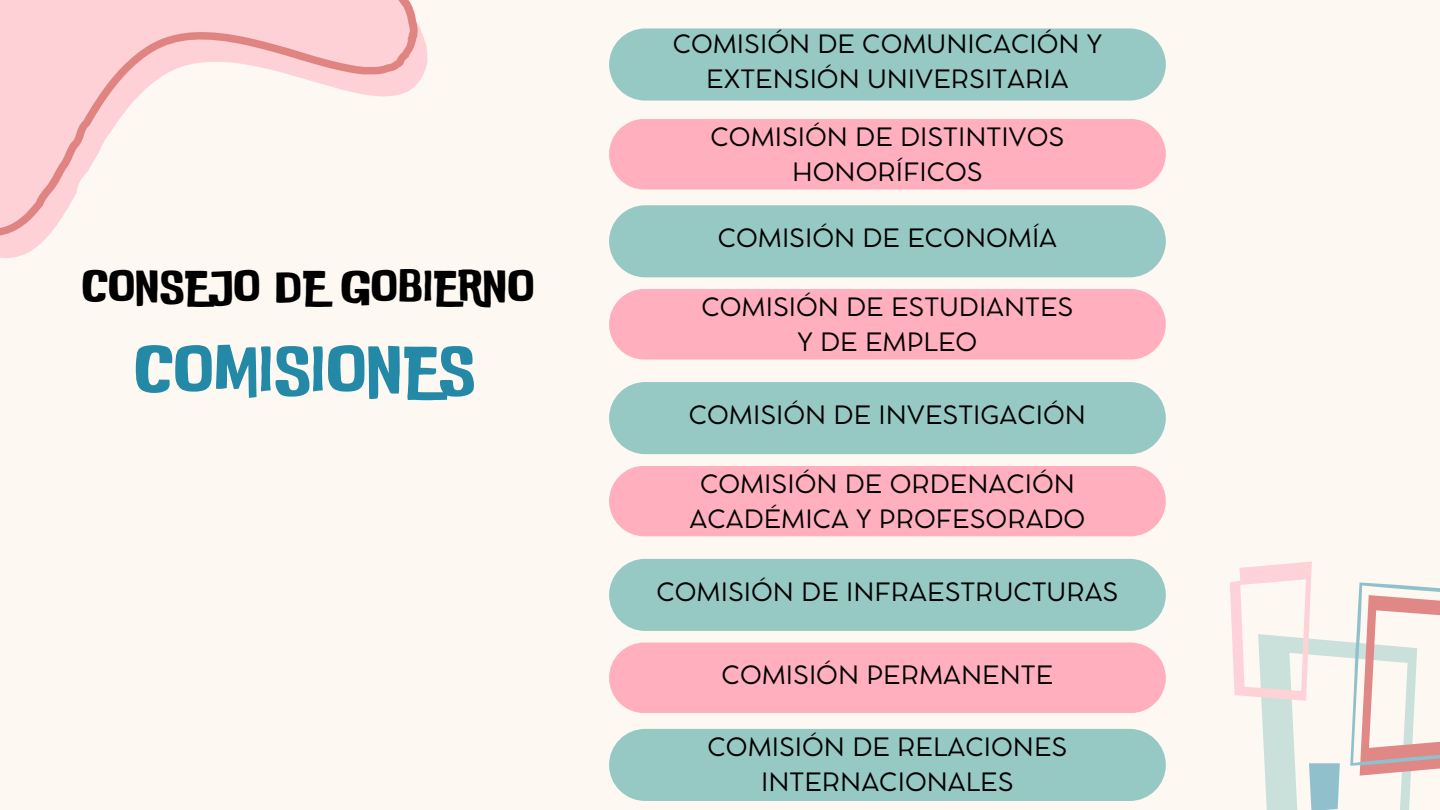
<style>
.page{position:relative;width:1440px;height:810px;background:#fdf8f2}
.page>*{position:absolute;margin:0;border:0;box-sizing:border-box;transform-origin:0 0}
.t1{font:71.2px "Do Ub Le Ba Ss";color:#2489a6}
.t2{font:48px "Do Ub Le Ba Ss";color:#000}
.t3{font:25px/34.5px "Cocomat Pro";color:#000;text-align:center}
</style>
<div class="page">
<svg style="left:0;top:0;width:428px;height:258px"></svg>
<svg style="left:1230px;top:561px;width:210px;height:249px"></svg>
<div style="left:609px;top:28px;width:557px;height:73px;background:#97c9c4;border-radius:36px"></div>
<div style="left:609px;top:119px;width:557px;height:71px;background:#ffafbe;border-radius:35px"></div>
<div style="left:609px;top:205px;width:557px;height:72px;background:#97c9c4;border-radius:36px"></div>
<div style="left:609px;top:289px;width:557px;height:71px;background:#ffafbe;border-radius:35px"></div>
<div style="left:609px;top:382px;width:557px;height:72px;background:#97c9c4;border-radius:36px"></div>
<div style="left:609px;top:466px;width:557px;height:70px;background:#ffafbe;border-radius:35px"></div>
<div style="left:609px;top:559px;width:557px;height:72px;background:#97c9c4;border-radius:36px"></div>
<div style="left:609px;top:643px;width:557px;height:70px;background:#ffafbe;border-radius:35px"></div>
<div style="left:609px;top:729px;width:557px;height:72px;background:#97c9c4;border-radius:36px"></div>
<h2 class="t2" style="left:81px;top:254px;width:455px">CONSEJO DE GOBIERNO</h2>
<h1 class="t1" style="left:133px;top:322px;width:343px">COMISIONES</h1>
<p class="t3" style="left:673px;top:29px;width:431px">COMISIÓN DE COMUNICACIÓN Y<br>EXTENSIÓN UNIVERSITARIA</p>
<p class="t3" style="left:711px;top:122px;width:355px">COMISIÓN DE DISTINTIVOS<br>HONORÍFICOS</p>
<p class="t3" style="left:718px;top:223px;width:341px">COMISIÓN DE ECONOMÍA</p>
<p class="t3" style="left:701px;top:292px;width:373px">COMISIÓN DE ESTUDIANTES<br>Y DE EMPLEO</p>
<p class="t3" style="left:689px;top:400px;width:399px">COMISIÓN DE INVESTIGACIÓN</p>
<p class="t3" style="left:690px;top:469px;width:397px">COMISIÓN DE ORDENACIÓN<br>ACADÉMICA Y PROFESORADO</p>
<p class="t3" style="left:656px;top:576px;width:463px">COMISIÓN DE INFRAESTRUCTURAS</p>
<p class="t3" style="left:722px;top:660px;width:333px">COMISIÓN PERMANENTE</p>
<p class="t3" style="left:708px;top:732px;width:361px">COMISIÓN DE RELACIONES<br>INTERNACIONALES</p>
</div>
